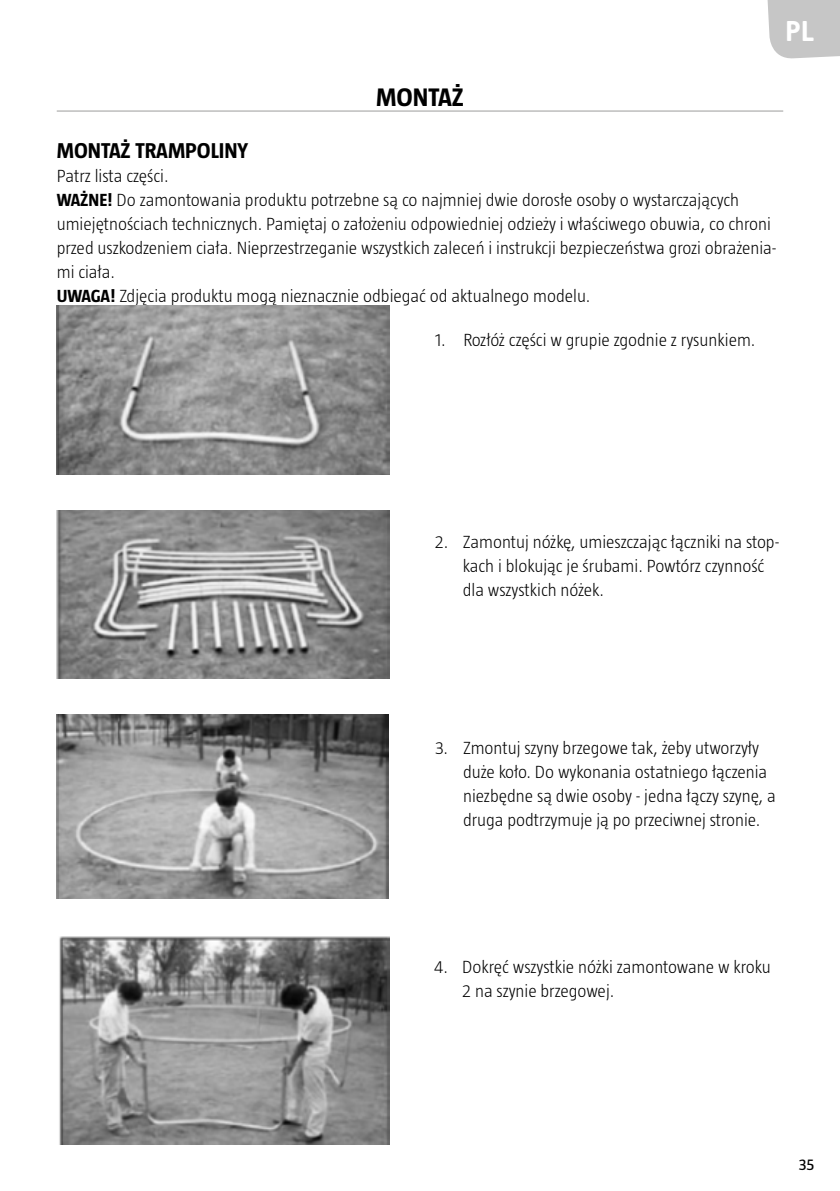
<style>
.page{position:relative;width:840px;height:1191px;background:#fff}
.page>*{position:absolute;margin:0;border:0;box-sizing:border-box;transform-origin:0 0}
.t1{font:700 30px "Creighton Pro";color:#fff}
.t2{font:700 26px "Taz";color:#000}
.t3{font:700 22px "Taz";color:#000}
.t4{font:300 18px/24px "Taz";color:#000}
.t5{font:16px "Taz";color:#000}
.s1{font-weight:700}
</style>
<div class="page">
<svg style="left:767px;top:0;width:72px;height:59px"></svg>
<hr style="left:57px;top:111px;width:725px;height:1px;background:#9d9d9c">
<img style="left:57px;top:714px;width:331px;height:184px">
<img style="left:59px;top:936px;width:330px;height:208px">
<img style="left:57px;top:306px;width:332px;height:168px">
<img style="left:57px;top:510px;width:332px;height:169px">
<h1 class="t1" style="left:785px;top:14px;width:29px">PL</h1>
<h2 class="t2" style="left:376px;top:82px;width:89px">MONTAŻ</h2>
<p class="t3" style="left:57px;top:138px;width:193px">MONTAŻ TRAMPOLINY</p>
<p class="t4" style="left:57px;top:164px;width:720px">Patrz lista części.<br><span class="s1">WAŻNE!</span> Do zamontowania produktu potrzebne są co najmniej dwie dorosłe osoby o wystarczających umiejętnościach technicznych. Pamiętaj o założeniu odpowiedniej odzieży i właściwego obuwia, co chroni przed uszkodzeniem ciała. Nieprzestrzeganie wszystkich zaleceń i instrukcji bezpieczeństwa grozi obrażenia&shy;mi ciała.<br><span class="s1">UWAGA!</span> Zdjęcia produktu mogą nieznacznie odbiegać od aktualnego modelu.</p>
<p class="t4" style="left:435px;top:328px;width:318px">1. Rozłóż części w grupie zgodnie z rysunkiem.</p>
<p class="t4" style="left:462px;top:530px;width:318px;text-indent:-28px">2. Zamontuj nóżkę, umieszczając łączniki na stop&shy;kach i blokując je śrubami. Powtórz czynność dla wszystkich nóżek.</p>
<p class="t4" style="left:463px;top:735px;width:314px;text-indent:-28px">3. Zmontuj szyny brzegowe tak, żeby utworzyły duże koło. Do wykonania ostatniego łączenia niezbędne są dwie osoby - jedna łączy szynę, a druga podtrzymuje ją po przeciwnej stronie.</p>
<p class="t4" style="left:462px;top:954px;width:310px;text-indent:-28px">4. Dokręć wszystkie nóżki zamontowane w kroku<br>2 na szynie brzegowej.</p>
<p class="t5" style="left:798px;top:1155px;width:17px">35</p>
</div>
